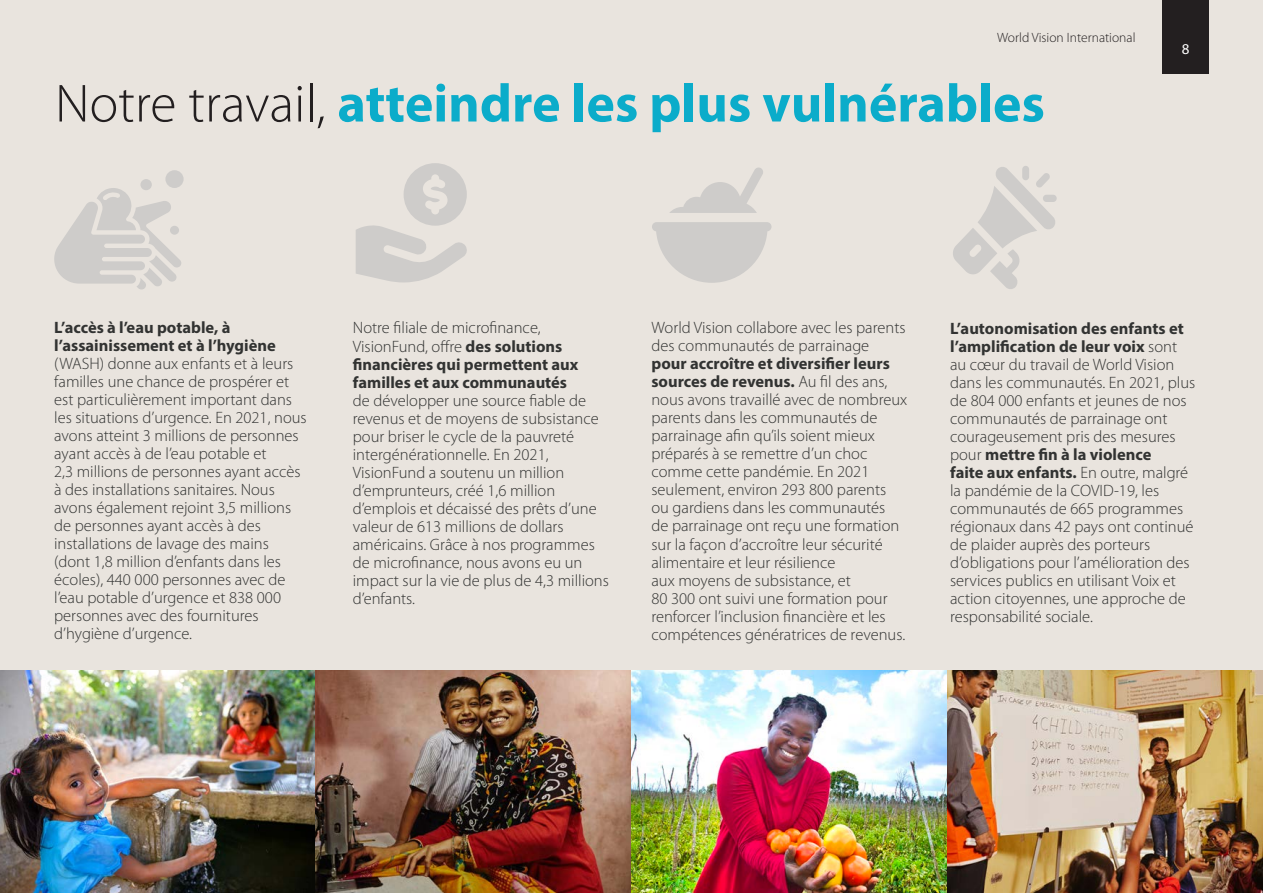
<style>
.page{position:relative;width:1263px;height:893px;background:#e9e4de}
.page>*{position:absolute;margin:0;border:0;box-sizing:border-box;transform-origin:0 0}
.t1{font:700 54px "Myriad Pro";color:#0bacca}
.t2{font:300 16.5px/18px "Myriad Pro";color:#323332}
.t3{font:700 16.5px/18px "Myriad Pro";color:#323332}
.t4{font:15px "Myriad Pro";color:#fff}
.t5{font:300 13.5px "Myriad Pro";color:#231f20}
.s1{font-weight:300;color:#231f20}
.s2{font-weight:300}
.s3{font-weight:700}
</style>
<div class="page">
<div style="left:1162px;top:0;width:47px;height:73px;background:#231f20"></div>
<svg style="left:54px;top:188px;width:127px;height:102px"></svg>
<div style="left:140px;top:179px;width:12px;height:11px;background:#ceccca;border-radius:50%"></div>
<div style="left:165px;top:170px;width:19px;height:18px;background:#ceccca;border-radius:50%"></div>
<div style="left:170px;top:226px;width:9px;height:9px;background:#ceccca;border-radius:50%"></div>
<svg style="left:670px;top:167px;width:93px;height:46px"></svg>
<svg style="left:652px;top:222px;width:119px;height:61px"></svg>
<svg style="left:356px;top:163px;width:111px;height:119px"></svg>
<div style="left:1043px;top:195px;width:14px;height:7px;background:#d9d5d2;border-radius:4px"></div>
<svg style="left:953px;top:166px;width:103px;height:123px"></svg>
<img style="left:0;top:671px;width:316px;height:222px">
<img style="left:316px;top:671px;width:315px;height:222px">
<img style="left:631px;top:671px;width:316px;height:222px">
<img style="left:947px;top:671px;width:316px;height:222px">
<p class="t5" style="left:997px;top:30px;width:140px">World Vision International</p>
<h1 class="t1" style="left:55px;top:68px;width:991px"><span class="s1">Notre travail,</span> atteindre les plus vulnérables</h1>
<p class="t4" style="left:1182px;top:40px;width:9px">8</p>
<p class="t3" style="left:54px;top:318px;width:223px">L’accès à l’eau potable, à l’assainissement et à l’hygiène</p>
<p class="t2" style="left:54px;top:355px;width:254px">(WASH) donne aux enfants et à leurs familles une chance de prospérer et est particulièrement important dans les situations d’urgence. En 2021, nous avons atteint 3 millions de personnes ayant accès à de l’eau potable et<br>2,3 millions de personnes ayant accès à des installations sanitaires. Nous avons également rejoint 3,5 millions de personnes ayant accès à des installations de lavage des mains (dont 1,8 million d’enfants dans les écoles), 440 000 personnes avec de l’eau potable d’urgence et 838 000 personnes avec des fournitures d’hygiène d’urgence.</p>
<p class="t3" style="left:353px;top:318px;width:227px"><span class="s2">Notre filiale de microfinance,<br>VisionFund, offre</span> des solutions financières qui permettent aux familles et aux communautés</p>
<p class="t2" style="left:353px;top:391px;width:258px">de développer une source fiable de revenus et de moyens de subsistance pour briser le cycle de la pauvreté intergénérationnelle. En 2021,<br>VisionFund a soutenu un million d’emprunteurs, créé 1,6 million d’emplois et décaissé des prêts d’une valeur de 613 millions de dollars américains. Grâce à nos programmes de microfinance, nous avons eu un impact sur la vie de plus de 4,3 millions d’enfants.</p>
<p class="t2" style="left:651px;top:319px;width:256px">World Vision collabore avec les parents des communautés de parrainage</p>
<p class="t2" style="left:651px;top:355px;width:257px"><span class="s3">pour accroître et diversifier leurs sources de revenus.</span> Au fil des ans, nous avons travaillé avec de nombreux parents dans les communautés de parrainage afin qu’ils soient mieux préparés à se remettre d’un choc comme cette pandémie. En 2021 seulement, environ 293 800 parents ou gardiens dans les communautés<br>de parrainage ont reçu une formation sur la façon d’accroître leur sécurité alimentaire et leur résilience<br>aux moyens de subsistance, et<br>80 300 ont suivi une formation pour renforcer l’inclusion financière et les compétences génératrices de revenus.</p>
<p class="t2" style="left:950px;top:319px;width:247px"><span class="s3">L’autonomisation des enfants et l’amplification de leur voix</span> sont au cœur du travail de World Vision dans les communautés. En 2021, plus de 804 000 enfants et jeunes de nos communautés de parrainage ont courageusement pris des mesures pour <span class="s3">mettre fin à la violence<br>faite aux enfants.</span> En outre, malgré la pandémie de la COVID-19, les communautés de 665 programmes régionaux dans 42 pays ont continué de plaider auprès des porteurs d’obligations pour l’amélioration des services publics en utilisant Voix et action citoyennes, une approche de responsabilité sociale.</p>
</div>
